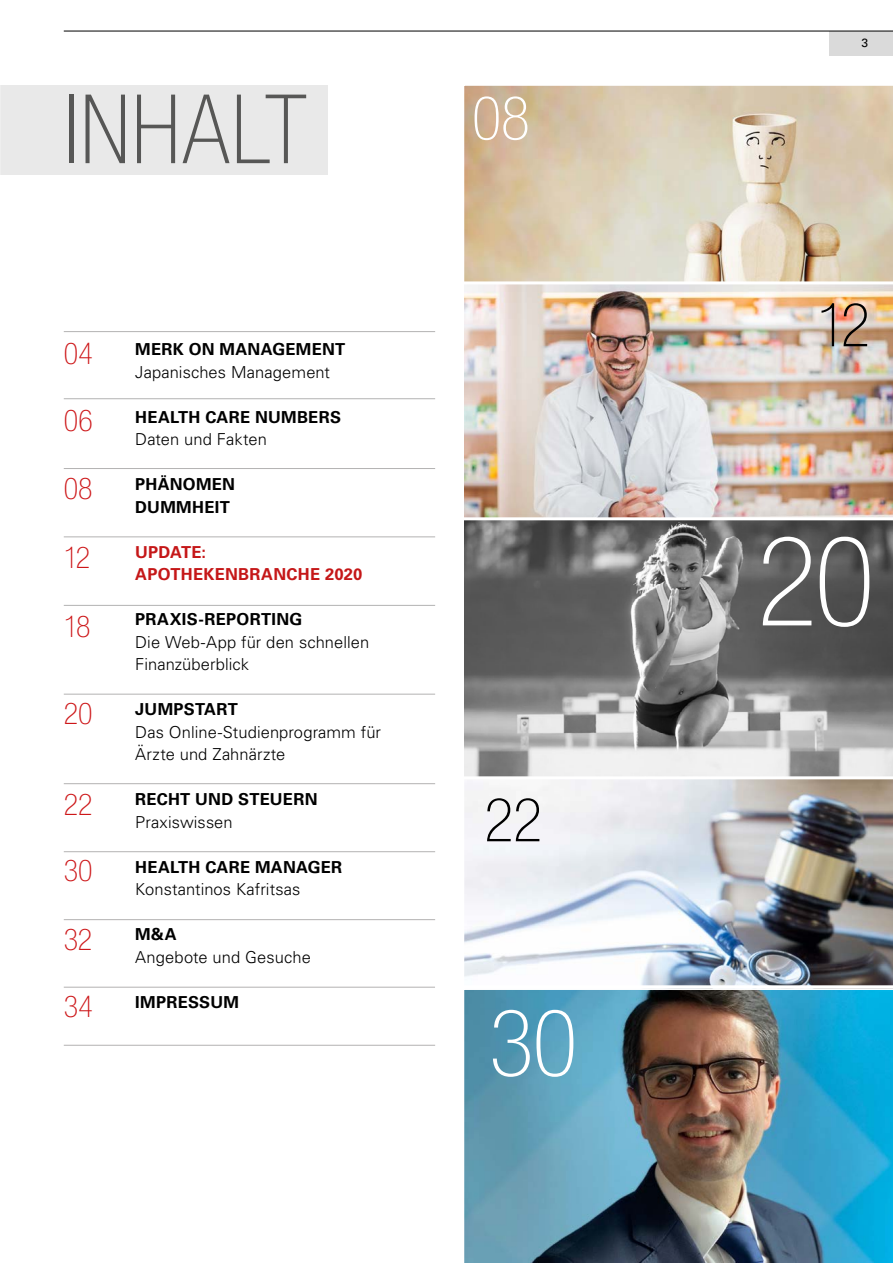
<style>
.page{position:relative;width:893px;height:1263px;background:#fff}
.page>*{position:absolute;margin:0;border:0;box-sizing:border-box;transform-origin:0 0}
.t1{font:100 condensed 125.4px "Helvetica Neue LT Std";color:#fff}
.t2{font:100 condensed 96px "Helvetica Neue LT Std";letter-spacing:.01em;color:#575756}
.t3{font:100 condensed 93.15px "Helvetica Neue LT Std";color:#fff}
.t4{font:100 condensed 60.75px "Helvetica Neue LT Std";color:#000}
.t5{font:100 condensed 60.75px "Helvetica Neue LT Std";color:#fff}
.t6{font:100 condensed 30px/65.6px "Helvetica Neue LT Std";color:#cd1719}
.t7{font:300 16.5px/22.5px "Univers LT Std";letter-spacing:.005em;color:#000}
.t8{font:700 16.5px/22.5px "Univers LT Std";letter-spacing:.015em;color:#000}
.t9{font:700 16.5px/22.5px "Univers LT Std";letter-spacing:.015em;color:#c51718}
.t10{font:12px "Univers LT Std";color:#000}
</style>
<div class="page">
<svg style="left:464px;top:85px;width:429px;height:196px;background:#d9cab2"></svg>
<div style="left:0;top:85px;width:327px;height:89px;background:#e9e9e9"></div>
<div style="left:829px;top:31px;width:64px;height:24px;background:#dadada"></div>
<hr style="left:64px;top:31px;width:829px;height:1px;background:#000">
<hr style="left:64px;top:331px;width:371px;height:1px;background:#b3b2b2">
<hr style="left:64px;top:468px;width:371px;height:1px;background:#b3b2b2">
<hr style="left:64px;top:536px;width:371px;height:1px;background:#b3b2b2">
<hr style="left:64px;top:694px;width:371px;height:1px;background:#b3b2b2">
<hr style="left:64px;top:783px;width:371px;height:1px;background:#b3b2b2">
<hr style="left:64px;top:851px;width:371px;height:1px;background:#b3b2b2">
<hr style="left:64px;top:919px;width:371px;height:1px;background:#b3b2b2">
<hr style="left:64px;top:398px;width:371px;height:1px;background:#b3b2b2">
<hr style="left:64px;top:987px;width:371px;height:1px;background:#b3b2b2">
<hr style="left:64px;top:1045px;width:371px;height:1px;background:#b3b2b2">
<img style="left:464px;top:771px;width:429px;height:214px">
<img style="left:465px;top:520px;width:428px;height:256px">
<img style="left:465px;top:284px;width:428px;height:233px">
<hr style="left:435px;top:776px;width:458px;height:3px;background:#fff">
<hr style="left:64px;top:605px;width:371px;height:1px;background:#b3b2b2">
<img style="left:464px;top:988px;width:429px;height:275px">
<h2 class="t2" style="left:64px;top:76px;width:244px">INHALT</h2>
<h3 class="t6" style="left:64px;top:320px;width:30px">04</h3>
<h3 class="t6" style="left:64px;top:387px;width:31px">06</h3>
<h3 class="t6" style="left:64px;top:455px;width:30px">08</h3>
<h3 class="t6" style="left:64px;top:524px;width:28px">12</h3>
<h3 class="t6" style="left:64px;top:593px;width:28px">18</h3>
<h3 class="t6" style="left:64px;top:680px;width:30px">20</h3>
<h3 class="t6" style="left:64px;top:772px;width:30px">22<br>30</h3>
<h3 class="t6" style="left:64px;top:906px;width:30px">32</h3>
<h3 class="t6" style="left:64px;top:973px;width:31px">34</h3>
<p class="t8" style="left:135px;top:338px;width:212px">MERK ON MANAGEMENT</p>
<p class="t7" style="left:135px;top:360px;width:196px">Japanisches Management</p>
<p class="t8" style="left:135px;top:406px;width:207px">HEALTH CARE NUMBERS</p>
<p class="t7" style="left:135px;top:428px;width:133px">Daten und Fakten</p>
<p class="t8" style="left:135px;top:473px;width:101px">PHÄNOMEN<br>DUMMHEIT</p>
<p class="t9" style="left:135px;top:541px;width:229px">UPDATE:<br>APOTHEKENBRANCHE 2020</p>
<p class="t8" style="left:135px;top:608px;width:169px">PRAXIS-REPORTING</p>
<p class="t7" style="left:135px;top:630px;width:235px">Die Web-App für den schnellen<br>Finanzüberblick</p>
<p class="t8" style="left:135px;top:698px;width:104px">JUMPSTART</p>
<p class="t7" style="left:135px;top:720px;width:247px">Das Online-Studienprogramm für<br>Ärzte und Zahnärzte</p>
<p class="t8" style="left:135px;top:788px;width:184px">RECHT UND STEUERN</p>
<p class="t7" style="left:135px;top:810px;width:99px">Praxiswissen</p>
<p class="t8" style="left:135px;top:856px;width:209px">HEALTH CARE MANAGER</p>
<p class="t7" style="left:135px;top:878px;width:167px">Konstantinos Kafritsas</p>
<p class="t8" style="left:135px;top:923px;width:43px">M&amp;A</p>
<p class="t7" style="left:135px;top:946px;width:177px">Angebote und Gesuche</p>
<p class="t8" style="left:135px;top:991px;width:105px">IMPRESSUM</p>
<h3 class="t5" style="left:472px;top:84px;width:59px">08</h3>
<h3 class="t4" style="left:484px;top:786px;width:59px">22</h3>
<h3 class="t3" style="left:489px;top:991px;width:90px">30</h3>
<p class="t10" style="left:861px;top:35px;width:8px">3</p>
<h3 class="t4" style="left:817px;top:291px;width:54px">12</h3>
<h1 class="t1" style="left:757px;top:511px;width:119px">20</h1>
</div>
